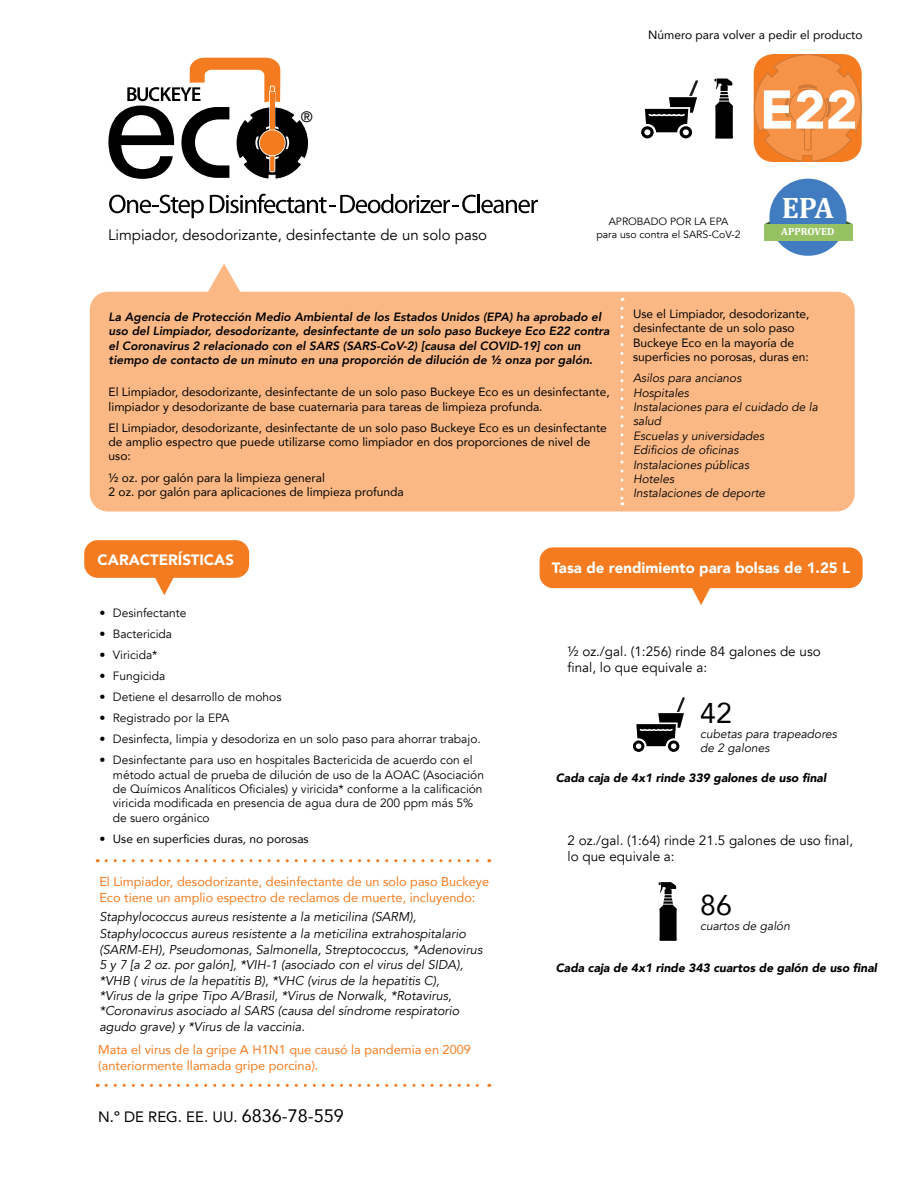
<style>
.page{position:relative;width:918px;height:1188px;background:#fff}
.page>*{position:absolute;margin:0;border:0;box-sizing:border-box;transform-origin:0 0}
.t1{font:900 54px "Avenir";color:#fff}
.t2{font:700 29.85px "Cambria";color:#fff}
.t3{font:28.5px "Avenir";color:#000}
.t4{font:900 15px "Avenir";color:#fff}
.t5{font:15px "Avenir";color:#000}
.t6{font:15px "Avenir";color:#000}
.t7{font:13.5px/16.2px "Avenir";color:#000}
.t8{font:italic 12.75px/15.3px "Avenir";color:#000}
.t9{font:12.75px/15.3px "Avenir";color:#f47b20}
.t10{font:12px/14.4px "Avenir";color:#000}
.t11{font:12px/14.4px "Avenir";color:#000}
.t12{font:italic 800 12px/14.4px "Avenir";color:#000}
.t13{font:italic 12px/14.4px "Avenir";color:#000}
.t14{font:italic 900 12px "Avenir";color:#000}
.t15{font:10.5px/12.6px "Avenir";color:#000;text-align:center}
.t16{font:700 10.35px "Cambria";color:#fff}
.s1{font-size:18px}
</style>
<div class="page">
<svg style="left:754px;top:54px;width:108px;height:108px;background:#f38e43"></svg>
<div style="left:90px;top:292px;width:765px;height:219px;background:#fbb885;border-radius:18px"></div>
<svg style="left:208px;top:264px;width:33px;height:28px"></svg>
<svg style="left:620px;top:308px;width:3px;height:197px"></svg>
<div style="left:84px;top:540px;width:165px;height:38px;background:#f47b20;border-radius:14px"></div>
<svg style="left:155px;top:577px;width:19px;height:18px"></svg>
<svg style="left:106px;top:1084px;width:384px;height:3px"></svg>
<svg style="left:106px;top:859px;width:384px;height:3px"></svg>
<svg style="left:691px;top:588px;width:20px;height:17px"></svg>
<div style="left:540px;top:547px;width:323px;height:41px;background:#f47b20;border-radius:14px"></div>
<svg style="left:109px;top:195px;width:95px;height:23px"></svg>
<svg style="left:210px;top:194px;width:328px;height:19px"></svg>
<svg style="left:108px;top:58px;width:201px;height:122px"></svg>
<div style="left:269px;top:91px;width:6px;height:41px;border:2px solid #fff"></div>
<hr style="left:270px;top:92px;width:4px;height:39px;background:#f47b20">
<div style="left:259px;top:129px;width:27px;height:27px;border:2px solid #fff;border-radius:50%"></div>
<div style="left:260px;top:130px;width:25px;height:25px;background:#f47b20;border-radius:50%"></div>
<svg style="left:641px;top:126px;width:13px;height:12px"></svg>
<div style="left:680px;top:126px;width:12px;height:12px;background:#000;border-radius:50%"></div>
<svg style="left:644px;top:80px;width:54px;height:55px"></svg>
<svg style="left:714px;top:79px;width:19px;height:60px"></svg>
<svg style="left:633px;top:740px;width:11px;height:12px"></svg>
<div style="left:668px;top:740px;width:11px;height:12px;background:#000;border-radius:50%"></div>
<svg style="left:636px;top:697px;width:49px;height:52px"></svg>
<svg style="left:659px;top:882px;width:18px;height:59px"></svg>
<div style="left:769px;top:179px;width:78px;height:77px;background:#407cbf;border-radius:50%"></div>
<div style="left:764px;top:224px;width:89px;height:17px;background:#97c263"></div>
<p class="t6" style="left:301px;top:105px;width:13px">®</p>
<p class="t5" style="left:108px;top:226px;width:381px">Limpiador, desodorizante, desinfectante de un solo paso</p>
<p class="t10" style="left:648px;top:27px;width:216px">Número para volver a pedir el producto</p>
<h1 class="t1" style="left:760px;top:64px;width:99px">E22</h1>
<p class="t15" style="left:596px;top:216px;width:146px">APROBADO POR LA EPA<br>para uso contra el SARS-CoV-2</p>
<h2 class="t2" style="left:782px;top:187px;width:54px">EPA</h2>
<p class="t16" style="left:781px;top:225px;width:55px">APPROVED</p>
<p class="t12" style="left:109px;top:310px;width:503px">La Agencia de Protección Medio Ambiental de los Estados Unidos (EPA) ha aprobado el uso del Limpiador, desodorizante, desinfectante de un solo paso Buckeye Eco E22 contra el Coronavirus 2 relacionado con el SARS (SARS-CoV-2) [causa del COVID-19] con un tiempo de contacto de un minuto en una proporción de dilución de ½ onza por galón.</p>
<p class="t10" style="left:109px;top:384px;width:503px">El Limpiador, desodorizante, desinfectante de un solo paso Buckeye Eco es un desinfectante, limpiador y desodorizante de base cuaternaria para tareas de limpieza profunda.</p>
<p class="t10" style="left:109px;top:420px;width:500px">El Limpiador, desodorizante, desinfectante de un solo paso Buckeye Eco es un desinfectante de amplio espectro que puede utilizarse como limpiador en dos proporciones de nivel de uso:</p>
<p class="t10" style="left:109px;top:470px;width:297px">½ oz. por galón para la limpieza general<br>2 oz. por galón para aplicaciones de limpieza profunda</p>
<p class="t10" style="left:633px;top:306px;width:178px">Use el Limpiador, desodorizante, desinfectante de un solo paso<br>Buckeye Eco en la mayoría de superficies no porosas, duras en:</p>
<p class="t13" style="left:633px;top:371px;width:186px">Asilos para ancianos<br>Hospitales<br>Instalaciones para el cuidado de la salud<br>Escuelas y universidades<br>Edificios de oficinas<br>Instalaciones públicas<br>Hoteles<br>Instalaciones de deporte</p>
<p class="t4" style="left:98px;top:547px;width:138px">CARACTERÍSTICAS</p>
<p class="t11" style="left:99px;top:606px;width:89px">• Desinfectante</p>
<p class="t11" style="left:99px;top:627px;width:74px">• Bactericida</p>
<p class="t11" style="left:99px;top:648px;width:60px">• Viricida*</p>
<p class="t11" style="left:99px;top:669px;width:67px">• Fungicida</p>
<p class="t11" style="left:99px;top:690px;width:184px">• Detiene el desarrollo de mohos</p>
<p class="t11" style="left:99px;top:711px;width:132px">• Registrado por la EPA</p>
<p class="t11" style="left:99px;top:732px;width:383px">• Desinfecta, limpia y desodoriza en un solo paso para ahorrar trabajo.</p>
<p class="t11" style="left:113px;top:753px;width:373px;text-indent:-14px">• Desinfectante para uso en hospitales Bactericida de acuerdo con el método actual de prueba de dilución de uso de la AOAC (Asociación de Químicos Analíticos Oficiales) y viricida* conforme a la calificación viricida modificada en presencia de agua dura de 200 ppm más 5% de suero orgánico</p>
<p class="t10" style="left:99px;top:831px;width:211px">• Use en superficies duras, no porosas</p>
<p class="t9" style="left:99px;top:874px;width:391px">El Limpiador, desodorizante, desinfectante de un solo paso Buckeye<br>Eco tiene un amplio espectro de reclamos de muerte, incluyendo:</p>
<p class="t8" style="left:99px;top:909px;width:385px;line-height:16.5px">Staphylococcus aureus resistente a la meticilina (SARM),<br>Staphylococcus aureus resistente a la meticilina extrahospitalario (SARM-EH), Pseudomonas, Salmonella, Streptococcus, *Adenovirus</p>
<p class="t8" style="left:99px;top:958px;width:365px">5 y 7 [a 2 oz. por galón], *VIH-1 (asociado con el virus del SIDA), *VHB ( virus de la hepatitis B), *VHC (virus de la hepatitis C), *Virus de la gripe Tipo A/Brasil, *Virus de Norwalk, *Rotavirus, *Coronavirus asociado al SARS (causa del síndrome respiratorio agudo grave) y *Virus de la vaccinia.</p>
<p class="t9" style="left:98px;top:1042px;width:374px">Mata el virus de la gripe A H1N1 que causó la pandemia en 2009 (anteriormente llamada gripe porcina).</p>
<p class="t6" style="left:98px;top:1104px;width:247px">N.º DE REG. EE. UU. <span class="s1">6836-78-559</span></p>
<p class="t4" style="left:552px;top:555px;width:300px">Tasa de rendimiento para bolsas de 1.25 L</p>
<p class="t7" style="left:567px;top:643px;width:255px">½ oz./gal. (1:256) rinde 84 galones de uso final, lo que equivale a:</p>
<h3 class="t3" style="left:700px;top:691px;width:33px">42</h3>
<p class="t13" style="left:700px;top:727px;width:138px">cubetas para trapeadores de 2 galones</p>
<p class="t14" style="left:556px;top:768px;width:272px">Cada caja de 4x1 rinde 339 galones de uso final</p>
<p class="t7" style="left:567px;top:832px;width:287px">2 oz./gal. (1:64) rinde 21.5 galones de uso final, lo que equivale a:</p>
<h3 class="t3" style="left:700px;top:882px;width:33px">86</h3>
<p class="t13" style="left:700px;top:918px;width:91px">cuartos de galón</p>
<p class="t14" style="left:556px;top:958px;width:323px">Cada caja de 4x1 rinde 343 cuartos de galón de uso final</p>
</div>
